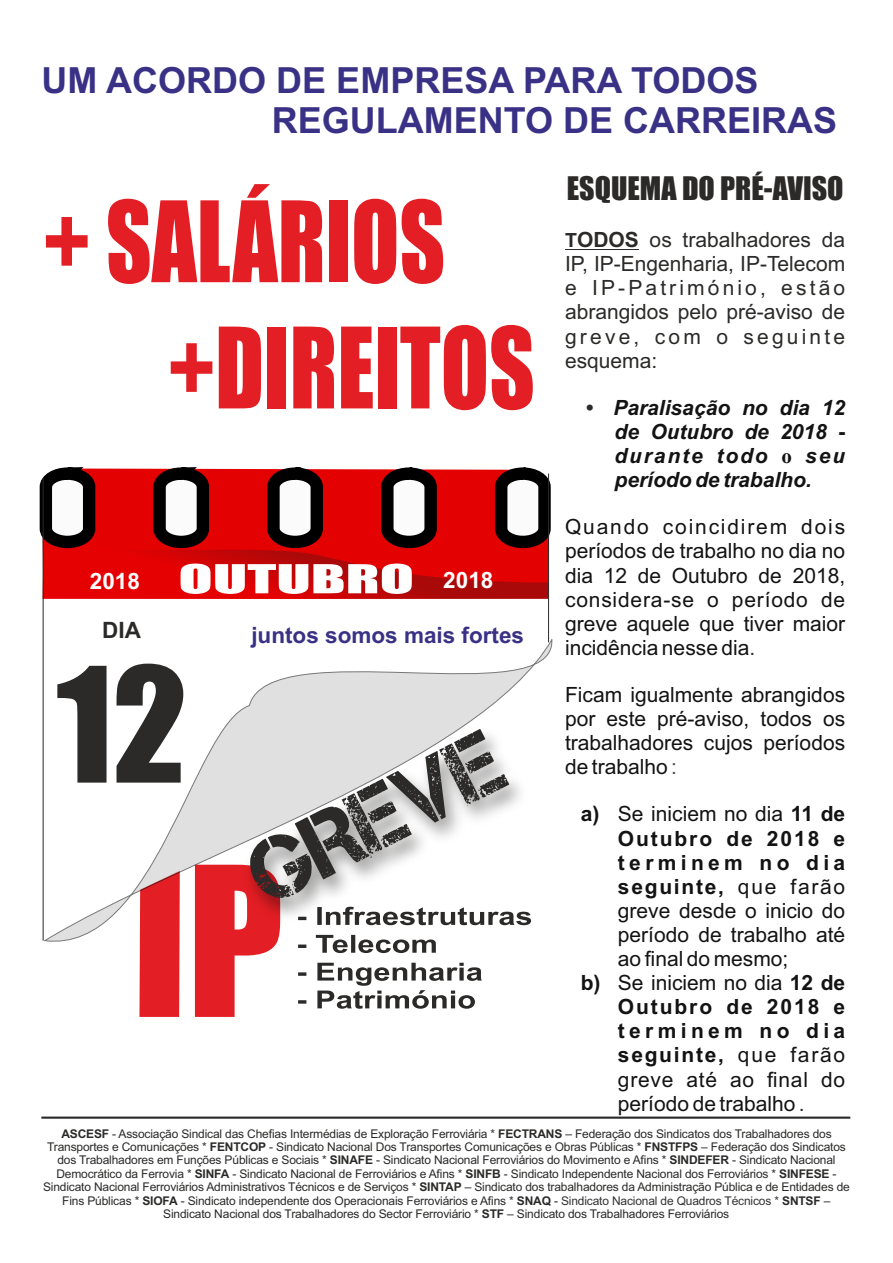
<style>
.page{position:relative;width:893px;height:1263px;background:#fff}
.page>*{position:absolute;margin:0;border:0;box-sizing:border-box;transform-origin:0 0}
.t1{font:147.6px "Impact";color:#2b2a29}
.t2{font:103.5px/126.1px "Impact";color:#e31e24;scale:.86 1}
.t3{font:700 36px/40.2px "Futura BT";color:#393185}
.t4{font:30px "Impact";color:#2b2a29}
.t5{font:700 22.5px "Arial";color:#393185}
.t6{font:700 22.5px "Arial";color:#fefefe}
.t7{font:700 22.5px "Arial";color:#2b2a29}
.t8{font:21px/24.2px "Arial";color:#131313;text-align:justify}
.t9{font:21px/24.2px "Arial";color:#2b2a29;text-align:justify}
.t10{font:italic 700 21px/24.2px "Arial";color:#131313;text-align:justify}
.t11{font:12px/13.4px "Arial";letter-spacing:-.015em;color:#2b2a29;text-align:center}
.s1{font-family:"Impact";font-weight:400;font-size:36.9px}
.s2{font-weight:700;font-size:19.5px}
.s3{font-weight:700}
.s4{color:#2b2b2b}
.s5{font-style:normal}
.s6{font-family:"Times New Roman";font-style:normal}
.s7{color:#525252}
.s8{color:#333}
</style>
<div class="page">
<div style="left:42px;top:468px;width:447px;height:127px;background:#e40102"></div>
<svg style="left:44px;top:508px;width:504px;height:91px;background:#d70304"></svg>
<svg style="left:44px;top:639px;width:508px;height:302px"></svg>
<svg style="left:39px;top:467px;width:63px;height:87px"></svg>
<svg style="left:147px;top:467px;width:68px;height:87px"></svg>
<svg style="left:261px;top:467px;width:68px;height:87px"></svg>
<svg style="left:375px;top:467px;width:68px;height:87px"></svg>
<svg style="left:489px;top:467px;width:62px;height:87px"></svg>
<img style="left:231px;top:715px;width:310px;height:219px">
<svg style="left:139px;top:729px;width:392px;height:288px"></svg>
<hr style="left:43px;top:478px;width:1px;height:463px;background:#2b2a29">
<hr style="left:548px;top:473px;width:1px;height:169px;background:#2b2a29">
<svg style="left:565px;top:249px;width:12px;height:1px"></svg>
<hr style="left:577px;top:249px;width:62px;height:1px;background:#2b2a29">
<hr style="left:41px;top:1116px;width:809px;height:3px;background:#2b2a29">
<h3 class="t3" style="left:272px;top:64px;width:567px;text-indent:-230px">UM ACORDO DE EMPRESA PARA TODOS<br>REGULAMENTO DE CARREIRAS</h3>
<h2 class="t2" style="left:168px;top:184px;width:428px;text-indent:-125px">+ SALÁRIOS +DIREITOS</h2>
<h3 class="t6" style="left:90px;top:572px;width:405px">2018 <span class="s1">OUTUBRO</span> 2018</h3>
<h3 class="t7" style="left:102px;top:621px;width:40px">DIA</h3>
<h3 class="t5" style="left:251px;top:627px;width:274px">juntos somos mais fortes</h3>
<h1 class="t1" style="left:56px;top:666px;width:132px">12</h1>
<h3 class="t4" style="left:567px;top:176px;width:278px">ESQUEMA DO PRÉ-AVISO</h3>
<h3 class="t9" style="left:565px;top:229px;width:282px"><span class="s2">T</span><span class="s3">ODOS</span> os trabalhadores da IP, IP-Engenharia, IP-Telecom e IP-Património, estão abrangidos pelo pré-aviso de greve, com o seguinte esquema:</h3>
<h3 class="t10" style="left:615px;top:397px;width:232px;text-indent:-29px"><span class="s4">•</span> Paralisação no dia 12 de Outubro de 2018 <span class="s5">- </span>durante todo <span class="s6">o</span> seu período de trabalho.</h3>
<h3 class="t8" style="left:565px;top:517px;width:282px">Quando coincidirem dois períodos de trabalho no dia no dia 12 de Outubro de 2018, considera-se o período de greve aquele que tiver maior incidência nesse dia<span class="s4">.</span></h3>
<h3 class="t8" style="left:565px;top:684px;width:282px">Ficam igualmente abrangidos por este pré-aviso, todos os trabalhadores cujos períodos de trabalho <span class="s7">:</span></h3>
<h3 class="t8" style="left:618px;top:804px;width:229px;text-indent:-37px"><span class="s3">a)</span> Se iniciem no dia <span class="s3">11 de Outubro de 2018 e terminem no dia seguinte,</span> que farão greve desde o inicio do período de trabalho até ao final do mesmo;</h3>
<h3 class="t8" style="left:618px;top:972px;width:229px;text-indent:-37px"><span class="s3">b)</span> Se iniciem no dia <span class="s3">12 de Outubro de 2018 e terminem no dia seguinte,</span> que farão greve até ao final do período de trabalho <span class="s4">.</span></h3>
<p class="t11" style="left:43px;top:1128px;width:808px"><span class="s3">ASCESF</span> - Associação Sindical das Chefias Intermédias de Exploração Ferroviária * <span class="s3">FECTRANS</span> – Federação dos Sindicatos dos Trabalhadores dos Transportes e Comunicações * <span class="s3">FENTCOP</span> - Sindicato Nacional Dos Transportes Comunicações e Obras Públicas * <span class="s3">FNSTFPS</span> – Federação dos Sindicatos dos Trabalhadores em Funções Públicas e Sociais * <span class="s3">SINAFE</span> - Sindicato Nacional Ferroviários do Movimento e Afins * <span class="s3">SINDEFER</span> - Sindicato Nacional Democrático da Ferrovia * <span class="s3">SINFA</span> - Sindicato Nacional de Ferroviários e Afins * <span class="s3">SINFB</span> - Sindicato Independente Nacional dos Ferroviários * <span class="s3">SINFESE</span> - Sindicato Nacional Ferroviários Administrativos Técnicos e de Serviços * <span class="s3">SINTAP</span> – Sindicato dos trabalhadores da Administração Pública e de Entidades de Fins Públicas * <span class="s3">SIOFA</span> - Sindicato independente dos Operacionais Ferroviários e Afins * <span class="s3">SNAQ</span> - <span class="s8">Sindicato Nacional de Quadros Técnicos *</span> <span class="s3">SNTSF</span> – Sindicato Nacional dos Trabalhadores do Sector Ferroviário * <span class="s3">STF</span> – Sindicato dos Trabalhadores Ferroviários</p>
</div>
